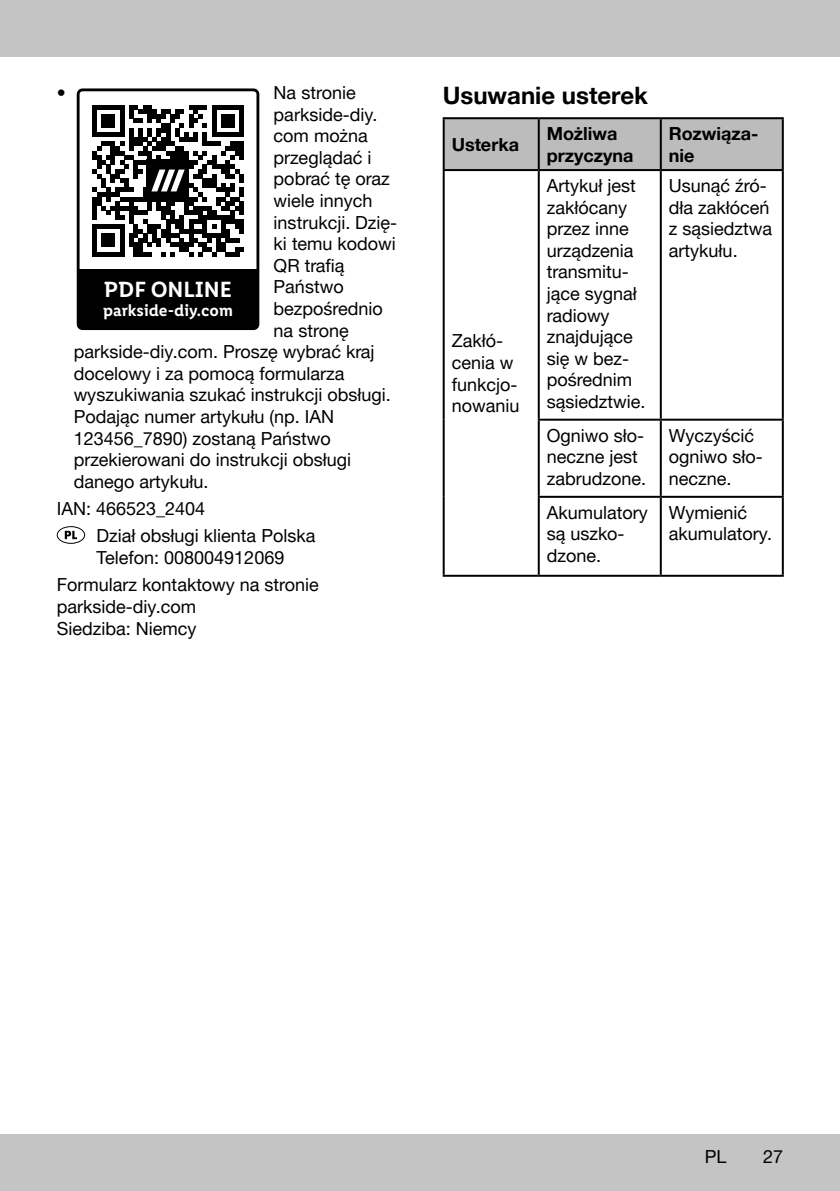
<style>
.page{position:relative;width:840px;height:1191px;background:#fff}
.page>*{position:absolute;margin:0;border:0;box-sizing:border-box;transform-origin:0 0}
.t1{font:700 24px "Helvetica Neue Parkside";color:#000}
.t2{font:600 22px "Lidl Font Pro";color:#fff}
.t3{font:18px/21.6px "Helvetica Neue Parkside";color:#000}
.t4{font:700 18px/21.6px "Helvetica Neue Parkside";color:#000}
.t5{font:600 16.6px "Lidl Font Pro";color:#fff}
</style>
<div class="page">
<div style="left:0;top:1134px;width:839px;height:57px;background:#c5c4c4"></div>
<div style="left:0;top:0;width:839px;height:57px;background:#c5c4c4"></div>
<div style="left:77px;top:88px;width:182px;height:242px;border:3px solid #000;border-radius:4px"></div>
<svg style="left:92px;top:105px;width:152px;height:151px"></svg>
<div style="left:78px;top:269px;width:180px;height:59px;background:#000"></div>
<svg style="left:57px;top:526px;width:28px;height:18px"></svg>
<div style="left:444px;top:119px;width:337px;height:50px;background:#bcbcbc"></div>
<hr style="left:537px;top:119px;width:2px;height:50px;background:#000">
<hr style="left:659px;top:119px;width:2px;height:50px;background:#000">
<hr style="left:442px;top:169px;width:96px;height:2px;background:#000">
<hr style="left:538px;top:169px;width:122px;height:2px;background:#000">
<hr style="left:537px;top:171px;width:2px;height:248px;background:#000">
<hr style="left:660px;top:169px;width:123px;height:2px;background:#000">
<hr style="left:659px;top:171px;width:2px;height:248px;background:#000">
<hr style="left:537px;top:419px;width:123px;height:2px;background:#000">
<hr style="left:537px;top:421px;width:2px;height:75px;background:#000">
<hr style="left:660px;top:419px;width:123px;height:2px;background:#000">
<hr style="left:659px;top:421px;width:2px;height:75px;background:#000">
<hr style="left:537px;top:496px;width:123px;height:2px;background:#000">
<hr style="left:537px;top:498px;width:2px;height:77px;background:#000">
<hr style="left:660px;top:496px;width:123px;height:2px;background:#000">
<hr style="left:659px;top:498px;width:2px;height:77px;background:#000">
<hr style="left:442px;top:575px;width:96px;height:2px;background:#000">
<hr style="left:538px;top:575px;width:122px;height:2px;background:#000">
<hr style="left:660px;top:575px;width:123px;height:2px;background:#000">
<hr style="left:442px;top:117px;width:96px;height:2px;background:#000">
<hr style="left:442px;top:119px;width:2px;height:50px;background:#000">
<hr style="left:538px;top:117px;width:122px;height:2px;background:#000">
<hr style="left:660px;top:117px;width:123px;height:2px;background:#000">
<hr style="left:781px;top:119px;width:2px;height:50px;background:#000">
<hr style="left:442px;top:171px;width:2px;height:249px;background:#000">
<hr style="left:442px;top:420px;width:2px;height:77px;background:#000">
<hr style="left:442px;top:497px;width:2px;height:78px;background:#000">
<hr style="left:781px;top:171px;width:2px;height:248px;background:#000">
<hr style="left:781px;top:421px;width:2px;height:75px;background:#000">
<hr style="left:781px;top:498px;width:2px;height:77px;background:#000">
<p class="t3" style="left:273px;top:82px;width:84px">Na stronie</p>
<p class="t3" style="left:273px;top:103px;width:105px">parkside-diy.</p>
<p class="t3" style="left:273px;top:125px;width:96px">com można</p>
<p class="t3" style="left:273px;top:147px;width:99px">przeglądać i</p>
<p class="t3" style="left:273px;top:168px;width:117px">pobrać tę oraz</p>
<p class="t3" style="left:273px;top:190px;width:100px">wiele innych</p>
<p class="t3" style="left:273px;top:211px;width:125px">instrukcji. Dzię-</p>
<p class="t3" style="left:273px;top:233px;width:123px">ki temu kodowi</p>
<p class="t3" style="left:273px;top:255px;width:72px">QR trafią</p>
<p class="t3" style="left:273px;top:276px;width:71px">Państwo</p>
<p class="t3" style="left:273px;top:298px;width:111px">bezpośrednio</p>
<p class="t3" style="left:273px;top:319px;width:77px">na stronę</p>
<p class="t3" style="left:74px;top:341px;width:302px">parkside-diy.com. Proszę wybrać kraj</p>
<p class="t3" style="left:74px;top:363px;width:272px">docelowy i za pomocą formularza</p>
<p class="t3" style="left:74px;top:384px;width:318px">wyszukiwania szukać instrukcji obsługi.</p>
<p class="t3" style="left:74px;top:406px;width:262px">Podając numer artykułu (np. IAN</p>
<p class="t3" style="left:74px;top:427px;width:258px">123456_7890) zostaną Państwo</p>
<p class="t3" style="left:74px;top:449px;width:279px">przekierowani do instrukcji obsługi</p>
<p class="t3" style="left:74px;top:471px;width:136px">danego artykułu.</p>
<p class="t3" style="left:96px;top:495px;width:220px;line-height:27.2px;text-indent:-40px">IAN: 466523_2404<br>Dział obsługi klienta Polska</p>
<p class="t3" style="left:57px;top:544px;width:263px;line-height:27.2px;text-align:center">Telefon: 008004912069<br>Formularz kontaktowy na stronie</p>
<p class="t3" style="left:57px;top:596px;width:141px">parkside-diy.com<br>Siedziba: Niemcy</p>
<p class="t3" style="left:57px;top:82px;width:10px">•</p>
<p class="t2" style="left:104px;top:276px;width:130px">PDF ONLINE</p>
<p class="t5" style="left:103px;top:301px;width:131px">parkside-diy.com</p>
<h1 class="t1" style="left:442px;top:81px;width:207px">Usuwanie usterek</h1>
<p class="t4" style="left:451px;top:134px;width:69px">Usterka</p>
<p class="t4" style="left:546px;top:123px;width:88px">Możliwa przyczyna</p>
<p class="t4" style="left:668px;top:123px;width:91px">Rozwiąza&shy;nie</p>
<p class="t3" style="left:451px;top:330px;width:69px">Zakłó&shy;cenia w funkcjo&shy;nowaniu</p>
<p class="t3" style="left:546px;top:175px;width:100px">Artykuł jest zakłócany przez inne urządzenia transmitu&shy;jące sygnał radiowy znajdujące się w bez&shy;pośrednim sąsiedztwie.</p>
<p class="t3" style="left:668px;top:175px;width:105px">Usunąć źró&shy;dła zakłóceń z sąsiedztwa artykułu.</p>
<p class="t3" style="left:546px;top:424px;width:101px">Ogniwo sło&shy;neczne jest zabrudzone.</p>
<p class="t3" style="left:668px;top:424px;width:95px">Wyczyścić ogniwo sło&shy;neczne.</p>
<p class="t3" style="left:546px;top:501px;width:102px">Akumulatory są uszko&shy;dzone.</p>
<p class="t3" style="left:668px;top:501px;width:105px">Wymienić akumulatory.</p>
<p class="t3" style="left:704px;top:1146px;width:23px">PL</p>
<p class="t3" style="left:762px;top:1146px;width:22px">27</p>
</div>
